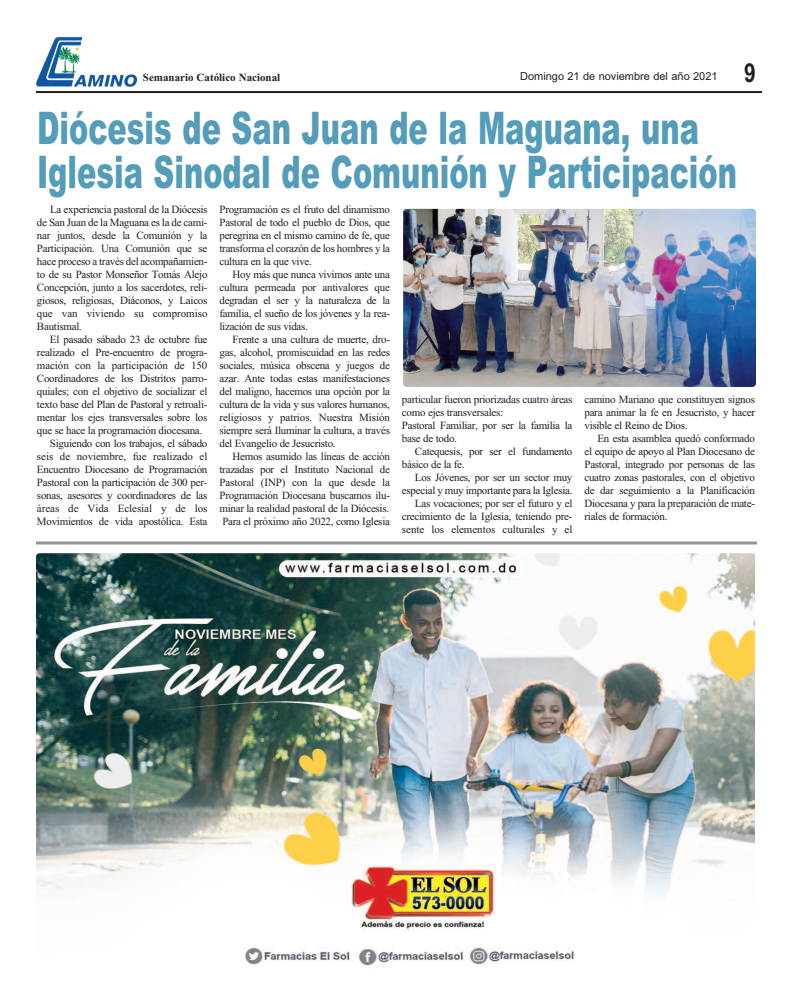
<style>
.page{position:relative;width:792px;height:1008px;background:#fff}
.page>*{position:absolute;margin:0;border:0;box-sizing:border-box;transform-origin:0 0}
.t1{font:900 45px/44px "Arial";color:#539cba;scale:.64 1}
.t2{font:700 26.2px "Arial";color:#231f20;scale:.8 1}
.t3{font:11px/13px "Times New Roman";letter-spacing:-.025em;color:#231f20;text-align:justify}
.t4{font:11px "Times New Roman";letter-spacing:-.005em;color:#231f20}
.t5{font:11px "Arial";color:#231f20}
.t6{font:700 11px "Times New Roman";color:#231f20}
</style>
<div class="page">
<hr style="left:36px;top:91px;width:726px;height:2px;background:#231f20">
<img style="left:403px;top:209px;width:353px;height:178px;border-radius:4px">
<img style="left:36px;top:36px;width:101px;height:51px">
<hr style="left:36px;top:542px;width:721px;height:2px;background:#939598">
<img style="left:36px;top:553px;width:719px;height:413px">
<p class="t6" style="left:143px;top:71px;width:139px">Semanario Católico Nacional</p>
<p class="t5" style="left:520px;top:70px;width:199px">Domingo 21 de noviembre del año 2021</p>
<h2 class="t2" style="left:744px;top:58px;width:16px">9</h2>
<h1 class="t1" style="left:37px;top:107px;width:1095px">Diócesis de San Juan de la Maguana, una<br>Iglesia Sinodal de Comunión y Participación</h1>
<p class="t3" style="left:37px;top:202px;width:172px;text-indent:13px">La experiencia pastoral de la Diócesis de San Juan de la Maguana es la de cami&shy;nar juntos, desde la Comunión y la Participación. Una Comunión que se hace proceso a través del acompañamien&shy;to de su Pastor Monseñor Tomás Alejo Concepción, junto a los sacerdotes, reli&shy;giosos, religiosas, Diáconos, y Laicos que van viviendo su compromiso Bautismal.</p>
<p class="t3" style="left:50px;top:332px;width:159px">El pasado sábado 23 de octubre fue</p>
<p class="t3" style="left:37px;top:345px;width:172px">realizado el Pre-encuentro de progra-</p>
<p class="t3" style="left:37px;top:358px;width:172px">mación con la participación de 150</p>
<p class="t3" style="left:37px;top:371px;width:172px">Coordinadores de los Distritos parro-</p>
<p class="t3" style="left:37px;top:384px;width:172px">quiales; con el objetivo de socializar el</p>
<p class="t3" style="left:37px;top:397px;width:172px">texto base del Plan de Pastoral y retroali-</p>
<p class="t3" style="left:37px;top:410px;width:172px">mentar los ejes transversales sobre los</p>
<p class="t3" style="left:37px;top:423px;width:167px">que se hace la programación diocesana.</p>
<p class="t3" style="left:50px;top:436px;width:159px">Siguiendo con los trabajos, el sábado</p>
<p class="t4" style="left:37px;top:449px;width:172px">seis de noviembre, fue realizado el</p>
<p class="t3" style="left:37px;top:462px;width:172px">Encuentro Diocesano de Programación</p>
<p class="t3" style="left:37px;top:475px;width:172px">Pastoral con la participación de 300 per-</p>
<p class="t3" style="left:37px;top:488px;width:172px">sonas, asesores y coordinadores de las</p>
<p class="t4" style="left:37px;top:501px;width:172px">áreas de Vida Eclesial y de los</p>
<p class="t3" style="left:37px;top:514px;width:172px">Movimientos de vida apostólica. Esta</p>
<p class="t3" style="left:219px;top:202px;width:172px">Programación es el fruto del dinamismo Pastoral de todo el pueblo de Dios, que peregrina en el mismo camino de fe, que transforma el corazón de los hombres y la cultura en la que vive.</p>
<p class="t3" style="left:219px;top:267px;width:172px;text-indent:13px">Hoy más que nunca vivimos ante una cultura permeada por antivalores que degradan el ser y la naturaleza de la familia, el sueño de los jóvenes y la rea&shy;lización de sus vidas.</p>
<p class="t3" style="left:219px;top:332px;width:172px;text-indent:13px">Frente a una cultura de muerte, dro&shy;gas, alcohol, promiscuidad en las redes sociales, música obscena y juegos de azar. Ante todas estas manifestaciones del maligno, hacemos una opción por la cultura de la vida y sus valores humanos, religiosos y patrios. Nuestra Misión siempre será Iluminar la cultura, a través del Evangelio de Jesucristo.</p>
<p class="t3" style="left:219px;top:449px;width:172px;text-indent:13px">Hemos asumido las líneas de acción trazadas por el Instituto Nacional de Pastoral (INP) con la que desde la Programación Diocesana buscamos ilu&shy;minar la realidad pastoral de la Diócesis.<br>Para el próximo año 2022, como Iglesia</p>
<p class="t3" style="left:402px;top:392px;width:172px;text-align:left">particular fueron priorizadas cuatro áreas como ejes transversales:<br>Pastoral Familiar, por ser la familia la base de todo.</p>
<p class="t3" style="left:402px;top:444px;width:172px;text-indent:13px">Catequesis, por ser el fundamento básico de la fe.</p>
<p class="t3" style="left:402px;top:470px;width:172px;text-align:right">Los Jóvenes, por ser un sector muy especial y muy importante para la Iglesia.<br>Las vocaciones; por ser el futuro y el crecimiento de la Iglesia, teniendo pre&shy;sente los elementos culturales y el</p>
<p class="t3" style="left:584px;top:392px;width:172px">camino Mariano que constituyen signos para animar la fe en Jesucristo, y hacer visible el Reino de Dios.</p>
<p class="t3" style="left:584px;top:431px;width:172px;text-indent:13px">En esta asamblea quedó conformado el equipo de apoyo al Plan Diocesano de Pastoral, integrado por personas de las cuatro zonas pastorales, con el objetivo de dar seguimiento a la Planificación Diocesana y para la preparación de mate&shy;riales de formación.</p>
</div>
